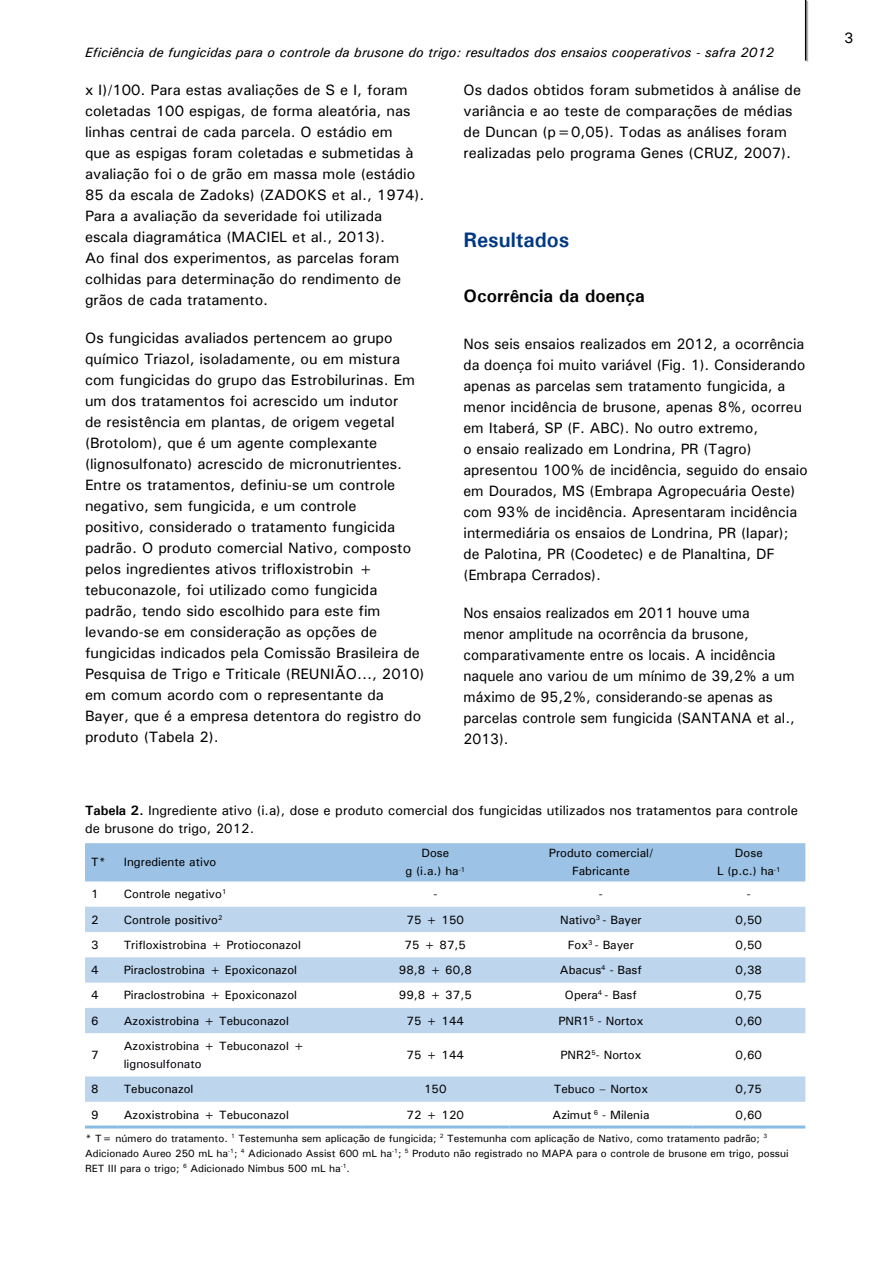
<style>
.page{position:relative;width:893px;height:1263px;background:#fff}
.page>*{position:absolute;margin:0;border:0;box-sizing:border-box;transform-origin:0 0}
.t1{font:700 21px "Univers";color:#003882}
.t2{font:700 18px "Univers";color:#000}
.t3{font:500 15px/21px "Univers";color:#000}
.t4{font:500 15px/21px "Univers";color:#000;scale:.95 1}
.t5{font:500 13.5px/18px "Univers";color:#000}
.t6{font:italic 500 13.5px "Univers";color:#000}
.t7{font:500 12px/18px "Univers";color:#000;text-align:center}
.t8{font:500 12px "Univers";color:#00000a}
.t9{font:500 10.5px/15px "Univers";color:#000}
.s1{font-weight:700}
</style>
<div class="page">
<hr style="left:807px;top:1px;width:1px;height:61px;background:#b1b3b4">
<hr style="left:805px;top:0;width:1px;height:61px;background:#000">
<div style="left:85px;top:843px;width:720px;height:38px;background:#9cc2e5"></div>
<svg style="left:85px;top:907px;width:720px;height:195px;fill:#bfd6ed"></svg>
<hr style="left:85px;top:1125px;width:33px;height:3px;background:#88bce2">
<hr style="left:118px;top:1125px;width:243px;height:3px;background:#88bce2">
<hr style="left:361px;top:1125px;width:148px;height:3px;background:#88bce2">
<hr style="left:509px;top:1125px;width:183px;height:3px;background:#88bce2">
<hr style="left:692px;top:1125px;width:113px;height:3px;background:#88bce2">
<p class="t6" style="left:85px;top:44px;width:690px">Eficiência de fungicidas para o controle da brusone do trigo: resultados dos ensaios cooperativos - safra 2012</p>
<p class="t3" style="left:85px;top:80px;width:341px">x I)/100. Para estas avaliações de S e I, foram coletadas 100 espigas, de forma aleatória, nas linhas centrai de cada parcela. O estádio em<br>que as espigas foram coletadas e submetidas à avaliação foi o de grão em massa mole (estádio 85 da escala de Zadoks) (ZADOKS et al., 1974).<br>Para a avaliação da severidade foi utilizada escala diagramática (MACIEL et al., 2013).<br>Ao final dos experimentos, as parcelas foram colhidas para determinação do rendimento de grãos de cada tratamento.</p>
<p class="t3" style="left:85px;top:328px;width:341px">Os fungicidas avaliados pertencem ao grupo químico Triazol, isoladamente, ou em mistura com fungicidas do grupo das Estrobilurinas. Em um dos tratamentos foi acrescido um indutor<br>de resistência em plantas, de origem vegetal (Brotolom), que é um agente complexante (lignosulfonato) acrescido de micronutrientes.<br>Entre os tratamentos, definiu-se um controle negativo, sem fungicida, e um controle<br>positivo, considerado o tratamento fungicida padrão. O produto comercial Nativo, composto pelos ingredientes ativos trifloxistrobin + tebuconazole, foi utilizado como fungicida padrão, tendo sido escolhido para este fim levando-se em consideração as opções de fungicidas indicados pela Comissão Brasileira de Pesquisa de Trigo e Triticale (REUNIÃO..., 2010) em comum acordo com o representante da Bayer, que é a empresa detentora do registro do produto (Tabela 2).</p>
<p class="t3" style="left:463px;top:80px;width:339px">Os dados obtidos foram submetidos à análise de variância e ao teste de comparações de médias de Duncan (p=0,05). Todas as análises foram realizadas pelo programa Genes (CRUZ, 2007).</p>
<h1 class="t1" style="left:463px;top:227px;width:107px">Resultados</h1>
<p class="t2" style="left:463px;top:285px;width:183px">Ocorrência da doença</p>
<p class="t3" style="left:463px;top:333px;width:346px">Nos seis ensaios realizados em 2012, a ocorrência da doença foi muito variável (Fig. 1). Considerando apenas as parcelas sem tratamento fungicida, a menor incidência de brusone, apenas 8%, ocorreu em Itaberá, SP (F. ABC). No outro extremo,<br>o ensaio realizado em Londrina, PR (Tagro) apresentou 100% de incidência, seguido do ensaio em Dourados, MS (Embrapa Agropecuária Oeste) com 93% de incidência. Apresentaram incidência intermediária os ensaios de Londrina, PR (Iapar); de Palotina, PR (Coodetec) e de Planaltina, DF (Embrapa Cerrados).</p>
<p class="t4" style="left:463px;top:602px;width:350px">Nos ensaios realizados em 2011 houve uma<br>menor amplitude na ocorrência da brusone, comparativamente entre os locais. A incidência naquele ano variou de um mínimo de 39,2% a um máximo de 95,2%, considerando-se apenas as parcelas controle sem fungicida (SANTANA et al., 2013).</p>
<p class="t5" style="left:85px;top:801px;width:714px"><span class="s1">Tabela 2.</span> Ingrediente ativo (i.a), dose e produto comercial dos fungicidas utilizados nos tratamentos para controle de brusone do trigo, 2012.</p>
<p class="t7" style="left:91px;top:853px;width:17px">T*</p>
<p class="t7" style="left:124px;top:853px;width:94px">Ingrediente ativo</p>
<p class="t7" style="left:405px;top:844px;width:62px">Dose<br>g (i.a.) ha<sup>-1</sup></p>
<p class="t7" style="left:549px;top:844px;width:106px">Produto comercial/<br>Fabricante</p>
<p class="t7" style="left:717px;top:844px;width:65px">Dose<br>L (p.c.) ha<sup>-1</sup></p>
<p class="t7" style="left:91px;top:885px;width:9px">1</p>
<p class="t7" style="left:124px;top:885px;width:104px">Controle negativo<sup>1</sup></p>
<p class="t7" style="left:433px;top:885px;width:5px">-</p>
<p class="t7" style="left:599px;top:885px;width:5px">-</p>
<p class="t7" style="left:747px;top:885px;width:5px">-</p>
<p class="t7" style="left:91px;top:910px;width:9px">2</p>
<p class="t7" style="left:124px;top:910px;width:100px">Controle positivo<sup>2</sup></p>
<p class="t7" style="left:407px;top:910px;width:59px">75 + 150</p>
<p class="t7" style="left:560px;top:910px;width:83px">Nativo<sup>3</sup> - Bayer</p>
<p class="t7" style="left:736px;top:910px;width:28px">0,50</p>
<p class="t7" style="left:91px;top:935px;width:9px">3</p>
<p class="t7" style="left:124px;top:935px;width:179px">Trifloxistrobina + Protioconazol</p>
<p class="t7" style="left:405px;top:935px;width:63px">75 + 87,5</p>
<p class="t7" style="left:568px;top:935px;width:67px">Fox<sup>3</sup> - Bayer</p>
<p class="t7" style="left:736px;top:935px;width:28px">0,50</p>
<p class="t7" style="left:91px;top:961px;width:9px">4</p>
<p class="t7" style="left:124px;top:961px;width:175px">Piraclostrobina + Epoxiconazol</p>
<p class="t7" style="left:399px;top:961px;width:75px">98,8 + 60,8</p>
<p class="t7" style="left:560px;top:961px;width:84px">Abacus<sup>4</sup> - Basf</p>
<p class="t7" style="left:736px;top:961px;width:28px">0,38</p>
<p class="t7" style="left:91px;top:986px;width:9px">4</p>
<p class="t7" style="left:124px;top:986px;width:175px">Piraclostrobina + Epoxiconazol</p>
<p class="t7" style="left:399px;top:986px;width:75px">99,8 + 37,5</p>
<p class="t7" style="left:565px;top:986px;width:73px">Opera<sup>4</sup> - Basf</p>
<p class="t7" style="left:736px;top:986px;width:28px">0,75</p>
<p class="t7" style="left:91px;top:1011px;width:9px">6</p>
<p class="t7" style="left:124px;top:1011px;width:167px">Azoxistrobina + Tebuconazol</p>
<p class="t7" style="left:407px;top:1011px;width:59px">75 + 144</p>
<p class="t7" style="left:558px;top:1011px;width:86px">PNR1<sup>5</sup> - Nortox</p>
<p class="t7" style="left:736px;top:1011px;width:28px">0,60</p>
<p class="t7" style="left:91px;top:1046px;width:9px">7</p>
<p class="t7" style="left:124px;top:1037px;width:183px">Azoxistrobina + Tebuconazol +</p>
<p class="t8" style="left:124px;top:1056px;width:79px">lignosulfonato</p>
<p class="t7" style="left:407px;top:1046px;width:59px">75 + 144</p>
<p class="t7" style="left:560px;top:1046px;width:82px">PNR2<sup>5</sup>- Nortox</p>
<p class="t7" style="left:736px;top:1046px;width:28px">0,60</p>
<p class="t7" style="left:91px;top:1080px;width:9px">8</p>
<p class="t7" style="left:124px;top:1080px;width:71px">Tebuconazol</p>
<p class="t7" style="left:424px;top:1080px;width:24px">150</p>
<p class="t7" style="left:554px;top:1080px;width:96px">Tebuco – Nortox</p>
<p class="t7" style="left:736px;top:1080px;width:28px">0,75</p>
<p class="t7" style="left:91px;top:1105px;width:9px">9</p>
<p class="t7" style="left:124px;top:1105px;width:167px">Azoxistrobina + Tebuconazol</p>
<p class="t7" style="left:407px;top:1105px;width:59px">72 + 120</p>
<p class="t7" style="left:552px;top:1105px;width:98px">Azimut <sup>6</sup> - Milenia</p>
<p class="t7" style="left:736px;top:1105px;width:28px">0,60</p>
<p class="t9" style="left:85px;top:1130px;width:705px">* T= número do tratamento. <sup>1</sup> Testemunha sem aplicação de fungicida; <sup>2</sup> Testemunha com aplicação de Nativo, como tratamento padrão; <sup>3<br></sup>Adicionado Aureo 250 mL ha<sup>-1</sup>; <sup>4</sup> Adicionado Assist 600 mL ha<sup>-1</sup>; <sup>5</sup> Produto não registrado no MAPA para o controle de brusone em trigo, possui<br>RET III para o trigo; <sup>6</sup> Adicionado Nimbus 500 mL ha<sup>-1</sup>.</p>
<p class="t3" style="left:844px;top:27px;width:11px">3</p>
</div>
